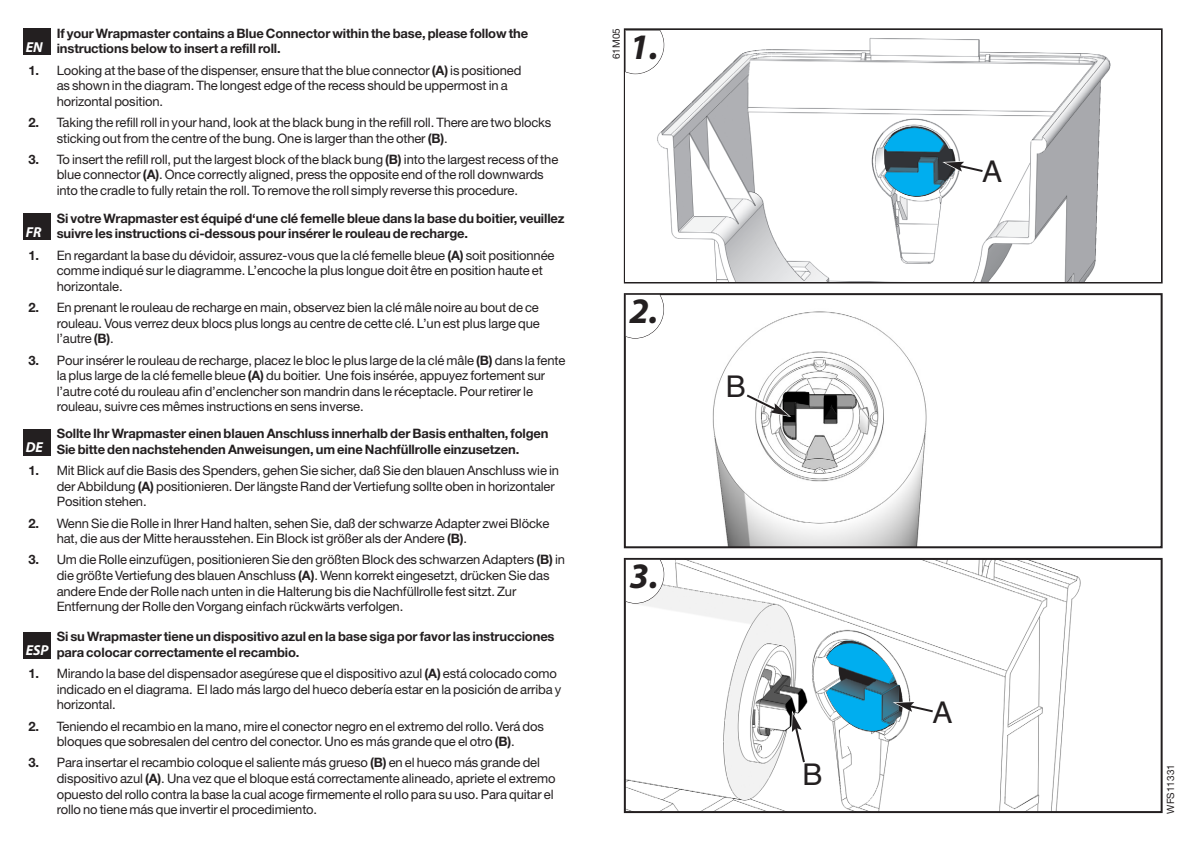
<style>
.page{position:relative;width:1191px;height:842px;background:#fff}
.page>*{position:absolute;margin:0;border:0;box-sizing:border-box;transform-origin:0 0}
.t1{font:italic 700 36px "Myriad Pro";color:#231f20}
.t2{font:30px "Helvetica";color:#231f20}
.t3{font:italic 700 14.4px "Myriad Pro";color:#fff}
.t4{font:13px/15.6px "Helvetica Neue";letter-spacing:-.01em;color:#231f20}
.t5{font:700 13px/15.6px "Helvetica Neue";letter-spacing:-.01em;color:#231f20}
.t6{font:10px "Helvetica Neue";color:#231f20}
.s1{font-weight:700}
</style>
<div class="page">
<div style="left:624px;top:28px;width:538px;height:255px;border:2px solid #231f20"></div>
<img style="left:626px;top:30px;width:534px;height:251px">
<img style="left:883px;top:126px;width:72px;height:71px">
<img style="left:712px;top:311px;width:215px;height:234px">
<div style="left:624px;top:293px;width:538px;height:255px;border:2px solid #231f20"></div>
<img style="left:627px;top:561px;width:454px;height:249px">
<div style="left:624px;top:558px;width:538px;height:255px;border:2px solid #231f20"></div>
<svg style="left:625px;top:30px;width:39px;height:44px"></svg>
<svg style="left:625px;top:294px;width:39px;height:45px"></svg>
<svg style="left:625px;top:559px;width:39px;height:45px"></svg>
<img style="left:826px;top:640px;width:77px;height:92px">
<svg style="left:942px;top:160px;width:43px;height:15px"></svg>
<svg style="left:744px;top:391px;width:47px;height:26px"></svg>
<svg style="left:790px;top:710px;width:18px;height:54px"></svg>
<svg style="left:892px;top:701px;width:43px;height:13px"></svg>
<div style="left:23px;top:28px;width:28px;height:27px;background:#231f20"></div>
<div style="left:23px;top:213px;width:28px;height:27px;background:#231f20"></div>
<div style="left:23px;top:429px;width:28px;height:27px;background:#231f20"></div>
<div style="left:23px;top:632px;width:28px;height:27px;background:#231f20"></div>
<p class="t5" style="left:57px;top:26px;width:473px">If your Wrapmaster contains a Blue Connector within the base, please follow the instructions below to insert a refill roll.</p>
<p class="t4" style="left:57px;top:63px;width:466px;text-indent:-28px"><span class="s1">1.</span> Looking at the base of the dispenser, ensure that the blue connector <span class="s1">(A)</span> is positioned as shown in the diagram. The longest edge of the recess should be uppermost in a horizontal position.</p>
<p class="t4" style="left:57px;top:116px;width:496px;text-indent:-28px"><span class="s1">2.</span> Taking the refill roll in your hand, look at the black bung in the refill roll. There are two blocks sticking out from the centre of the bung. One is larger than the other <span class="s1">(B)</span>.</p>
<p class="t4" style="left:57px;top:153px;width:503px;text-indent:-28px"><span class="s1">3.</span> To insert the refill roll, put the largest block of the black bung <span class="s1">(B)</span> into the largest recess of the blue connector <span class="s1">(A)</span>. Once correctly aligned, press the opposite end of the roll downwards into the cradle to fully retain the roll. To remove the roll simply reverse this procedure.</p>
<p class="t3" style="left:26px;top:38px;width:19px">EN</p>
<p class="t5" style="left:57px;top:211px;width:509px">Si votre Wrapmaster est équipé d‘une clé femelle bleue dans la base du boitier, veuillez suivre les instructions ci-dessous pour insérer le rouleau de recharge.</p>
<p class="t4" style="left:57px;top:248px;width:499px;text-indent:-28px"><span class="s1">1.</span> En regardant la base du dévidoir, assurez-vous que la clé femelle bleue <span class="s1">(A)</span> soit positionnée comme indiqué sur le diagramme. L’encoche la plus longue doit être en position haute et horizontale.</p>
<p class="t4" style="left:57px;top:301px;width:484px;text-align:justify;text-indent:-28px"><span class="s1">2.</span> En prenant le rouleau de recharge en main, observez bien la clé mâle noire au bout de ce rouleau. Vous verrez deux blocs plus longs au centre de cette clé. L’un est plus large que l’autre <span class="s1">(B)</span>.</p>
<p class="t4" style="left:57px;top:353px;width:510px;text-indent:-28px"><span class="s1">3.</span> Pour insérer le rouleau de recharge, placez le bloc le plus large de la clé mâle <span class="s1">(B)</span> dans la fente la plus large de la clé femelle bleue <span class="s1">(A)</span> du boitier. Une fois insérée, appuyez fortement sur l’autre coté du rouleau afin d’enclencher son mandrin dans le réceptacle. Pour retirer le rouleau, suivre ces mêmes instructions en sens inverse.</p>
<p class="t3" style="left:26px;top:223px;width:17px">FR</p>
<p class="t5" style="left:57px;top:427px;width:493px">Sollte Ihr Wrapmaster einen blauen Anschluss innerhalb der Basis enthalten, folgen<br>Sie bitte den nachstehenden Anweisungen, um eine Nachfüllrolle einzusetzen.</p>
<p class="t4" style="left:57px;top:464px;width:504px;text-indent:-28px"><span class="s1">1.</span> Mit Blick auf die Basis des Spenders, gehen Sie sicher, daß Sie den blauen Anschluss wie in der Abbildung <span class="s1">(A)</span> positionieren. Der längste Rand der Vertiefung sollte oben in horizontaler<br>Position stehen.</p>
<p class="t4" style="left:57px;top:516px;width:494px;text-indent:-28px"><span class="s1">2.</span> Wenn Sie die Rolle in Ihrer Hand halten, sehen Sie, daß der schwarze Adapter zwei Blöcke hat, die aus der Mitte herausstehen. Ein Block ist größer als der Andere <span class="s1">(B)</span>.</p>
<p class="t4" style="left:57px;top:553px;width:510px;text-indent:-28px"><span class="s1">3.</span> Um die Rolle einzufügen, positionieren Sie den größten Block des schwarzen Adapters <span class="s1">(B)</span> in die größte Vertiefung des blauen Anschluss <span class="s1">(A)</span>. Wenn korrekt eingesetzt, drücken Sie das andere Ende der Rolle nach unten in die Halterung bis die Nachfüllrolle fest sitzt. Zur Entfernung der Rolle den Vorgang einfach rückwärts verfolgen.</p>
<p class="t3" style="left:26px;top:439px;width:19px">DE</p>
<p class="t5" style="left:57px;top:630px;width:499px">Si su Wrapmaster tiene un dispositivo azul en la base siga por favor las instrucciones para colocar correctamente el recambio.</p>
<p class="t4" style="left:57px;top:667px;width:506px;text-indent:-28px"><span class="s1">1.</span> Mirando la base del dispensador asegúrese que el dispositivo azul <span class="s1">(A)</span> está colocado como indicado en el diagrama. El lado más largo del hueco debería estar en la posición de arriba y horizontal.</p>
<p class="t4" style="left:28px;top:719px;width:517px;text-align:center"><span class="s1">2.</span> Teniendo el recambio en la mano, mire el conector negro en el extremo del rollo. Verá dos bloques que sobresalen del centro del conector. Uno es más grande que el otro <span class="s1">(B)</span>.</p>
<p class="t4" style="left:57px;top:756px;width:500px;text-indent:-28px"><span class="s1">3.</span> Para insertar el recambio coloque el saliente más grueso <span class="s1">(B)</span> en el hueco más grande del dispositivo azul <span class="s1">(A)</span>. Una vez que el bloque está correctamente alineado, apriete el extremo opuesto del rollo contra la base la cual acoge firmemente el rollo para su uso. Para quitar el rollo no tiene más que invertir el procedimiento.</p>
<p class="t3" style="left:26px;top:642px;width:24px">ESP</p>
<p class="t6" style="left:612px;top:59px;width:32px;rotate:-90deg">61M05</p>
<h1 class="t1" style="left:629px;top:25px;width:30px">1.</h1>
<h1 class="t1" style="left:629px;top:289px;width:30px">2.</h1>
<h1 class="t1" style="left:629px;top:554px;width:30px">3.</h1>
<h2 class="t2" style="left:726px;top:376px;width:22px">B</h2>
<h2 class="t2" style="left:802px;top:764px;width:22px">B</h2>
<h2 class="t2" style="left:982px;top:160px;width:22px">A</h2>
<h2 class="t2" style="left:932px;top:701px;width:22px">A</h2>
<p class="t6" style="left:1167px;top:813px;width:51px;rotate:-90deg">WFS11331</p>
</div>
